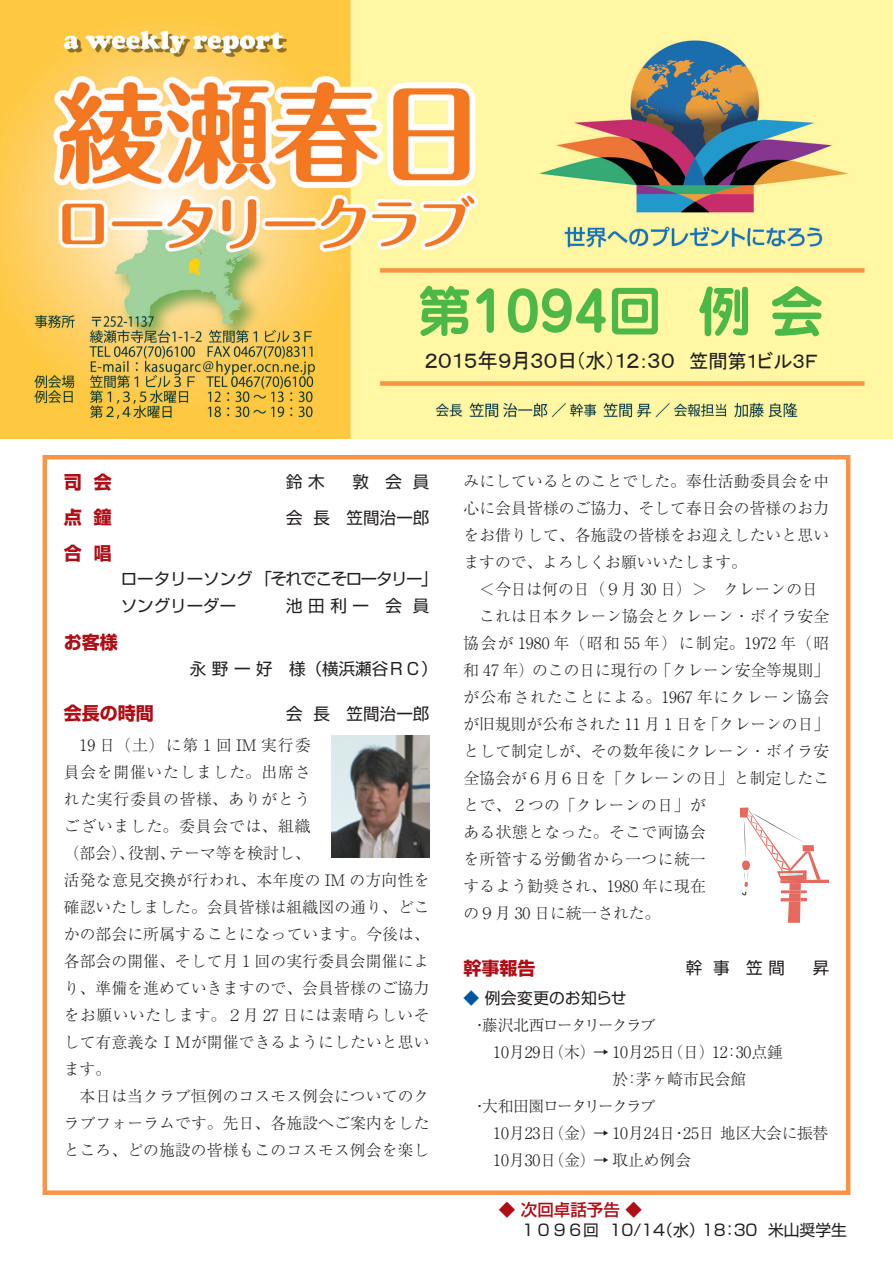
<style>
.page{position:relative;width:893px;height:1263px;background:#fff}
.page>*{position:absolute;margin:0;border:0;box-sizing:border-box;transform-origin:0 0}
.t1{font:700 54px "Jun 501 Pro";color:#4cb848}
.t2{font:21px "MS P Gothic";letter-spacing:-.02em;color:#231f20}
.t3{font:700 18px "Shin Go Pro";color:#b00d15}
.t4{font:16.5px "Shin Go Pro";color:#231f20}
.t5{font:16.5px "Shin Go Pro";letter-spacing:-.085em;color:#231f20}
.t6{font:500 16.5px "Shin Go Pro";color:#b00d15}
.t7{font:300 15.75px/27px "Ryumin Pro";letter-spacing:.01em;color:#231f20}
.t8{font:300 15.75px/27px "Ryumin Pro";letter-spacing:.05em;color:#231f20;text-align:right}
.t9{font:15.75px "Shin Go Pro";color:#231f20}
.t10{font:300 15.75px "Ryumin Pro";letter-spacing:-.1em;color:#231f20}
.t11{font:300 15.75px "Ryumin Pro";letter-spacing:-.02em;color:#231f20}
.s1{font-size:19.5px}
.s2{color:#01579f}
</style>
<div class="page">
<img style="left:0;top:0;width:893px;height:438px">
<div style="left:43px;top:455px;width:807px;height:740px;border:4px solid #f79447"></div>
<img style="left:332px;top:735px;width:97px;height:123px">
<svg style="left:740px;top:807px;width:89px;height:116px"></svg>
<p class="t1" style="left:418px;top:268px;width:246px">第1094回</p>
<p class="t2" style="left:424px;top:350px;width:395px">２０１５年月９ ３０日水（ ）１２：３０　<span class="s1">笠間第１ビル３Ｆ</span></p>
<p class="t1" style="left:698px;top:268px;width:127px">例会</p>
<p class="t3" style="left:64px;top:467px;width:19px">司</p>
<p class="t3" style="left:94px;top:467px;width:19px">会</p>
<p class="t4" style="left:286px;top:468px;width:84px">鈴木　敦</p>
<p class="t4" style="left:385px;top:468px;width:18px">会</p>
<p class="t4" style="left:413px;top:468px;width:18px">員</p>
<p class="t3" style="left:64px;top:503px;width:19px">点</p>
<p class="t3" style="left:94px;top:503px;width:19px">鐘</p>
<p class="t4" style="left:286px;top:504px;width:18px">会</p>
<p class="t4" style="left:314px;top:504px;width:18px">長</p>
<p class="t4" style="left:347px;top:504px;width:84px">笠間治一郎</p>
<p class="t3" style="left:64px;top:538px;width:19px">合</p>
<p class="t3" style="left:94px;top:538px;width:19px">唱</p>
<p class="t5" style="left:121px;top:565px;width:318px">ロータリーソング「それでこそロータリー「</p>
<p class="t4" style="left:413px;top:592px;width:18px">員</p>
<p class="t4" style="left:121px;top:592px;width:117px">ソングリーダー</p>
<p class="t4" style="left:385px;top:592px;width:18px">会</p>
<p class="t4" style="left:286px;top:592px;width:84px">池田利一</p>
<p class="t3" style="left:64px;top:628px;width:55px">お客様</p>
<p class="t4" style="left:190px;top:655px;width:84px">永野一好</p>
<p class="t4" style="left:289px;top:655px;width:150px">様（横浜瀬谷ＲＣ(</p>
<p class="t3" style="left:64px;top:699px;width:91px">会長の時間</p>
<p class="t8" style="left:64px;top:730px;width:248px">19 日（土）に第１回 IM 実行委員会を開催いたしました。出席された実行委員の皆様、ありがとうございました。委員会では、組織テーマ等を検討し、</p>
<p class="t4" style="left:286px;top:700px;width:18px">会</p>
<p class="t4" style="left:347px;top:700px;width:84px">笠間治一郎</p>
<p class="t4" style="left:314px;top:700px;width:18px">長</p>
<p class="t7" style="left:64px;top:838px;width:367px">（部会）、<br>活発な意見交換が行われ、本年度の IM の方向性を確認いたしました。会員皆様は組織図の通り、どこかの部会に所属することになっています。今後は、各部会の開催、そして月１回の実行委員会開催により、準備を進めていきますので、会員皆様のご協力をお願いいたします。２月 27 日には素晴らしいそして有意義なＩＭが開催できるようにしたいと思います。</p>
<p class="t7" style="left:64px;top:1081px;width:367px;text-align:justify;text-indent:16px">本日は当クラブ恒例のコスモス例会についてのクラブフォーラムです。先日、各施設へご案内をしたところ、どの施設の皆様もこのコスモス例会を楽し</p>
<p class="t7" style="left:128px;top:838px;width:49px">役割、</p>
<p class="t7" style="left:463px;top:466px;width:367px;text-align:justify">みにしているとのことでした。奉仕活動委員会を中心に会員皆様のご協力、そして春日会の皆様のお力をお借りして、各施設の皆様をお迎えしたいと思いますので、よろしくお願いいたします。</p>
<p class="t7" style="left:479px;top:574px;width:340px">＜今日は何の日（９月 30 日）＞　クレーンの日</p>
<p class="t7" style="left:463px;top:601px;width:367px;text-align:right">これは日本クレーン協会とクレーン・ボイラ安全協会が 1980 年（昭和 55 年）に制定。1972 年（昭和 47 年）のこの日に現行の「クレーン安全等規則「が公布されたことによる。1967 年にクレーン協会「クレーンの日「</p>
<p class="t7" style="left:463px;top:709px;width:367px">が旧規則が公布された 11 月１日を<br>として制定しが、その数年後にクレーン・ボイラ安全協会が６月６日を「クレーンの日」と制定したことで、２つの「クレーンの日」が<br>ある状態となった。そこで両協会<br>を所管する労働省から一つに統一<br>するよう勧奨され、1980 年に現在<br>の９月 30 日に統一された。</p>
<p class="t4" style="left:746px;top:954px;width:84px">笠間　昇</p>
<p class="t3" style="left:463px;top:953px;width:73px">幹事報告</p>
<p class="t9" style="left:463px;top:985px;width:165px"><span class="s2">◆</span> 例会変更のお知らせ</p>
<p class="t10" style="left:482px;top:1013px;width:175px">藤沢北西ロータリークラブ</p>
<p class="t4" style="left:686px;top:954px;width:18px">幹</p>
<p class="t4" style="left:713px;top:954px;width:18px">事</p>
<p class="t7" style="left:472px;top:1010px;width:17px">・</p>
<p class="t7" style="left:493px;top:1037px;width:223px">10月29 （日木）→ 10月25 （日日）</p>
<p class="t7" style="left:636px;top:1064px;width:112px">茅ヶ崎市民会館</p>
<p class="t7" style="left:712px;top:1037px;width:72px">12：30点鍾</p>
<p class="t7" style="left:612px;top:1064px;width:17px">於</p>
<p class="t10" style="left:482px;top:1094px;width:175px">大和田園ロータリークラブ</p>
<p class="t7" style="left:624px;top:1064px;width:17px">：</p>
<p class="t7" style="left:472px;top:1091px;width:17px">・</p>
<p class="t7" style="left:493px;top:1118px;width:184px">10月23 （日金）→ 10月24日</p>
<p class="t7" style="left:493px;top:1145px;width:199px">10月30 （日金）→ 取止め例会</p>
<p class="t6" style="left:499px;top:1196px;width:144px">◆ 次回卓話予告 ◆</p>
<p class="t11" style="left:683px;top:1121px;width:147px">25日地区大会に振替</p>
<p class="t7" style="left:671px;top:1118px;width:17px">・</p>
<p class="t9" style="left:520px;top:1217px;width:80px">１０９６回</p>
<p class="t9" style="left:657px;top:1217px;width:49px">（水）</p>
<p class="t9" style="left:609px;top:1217px;width:57px">10/14</p>
<p class="t9" style="left:702px;top:1217px;width:57px">18：30</p>
<p class="t9" style="left:768px;top:1217px;width:80px">米山奨学生</p>
</div>
